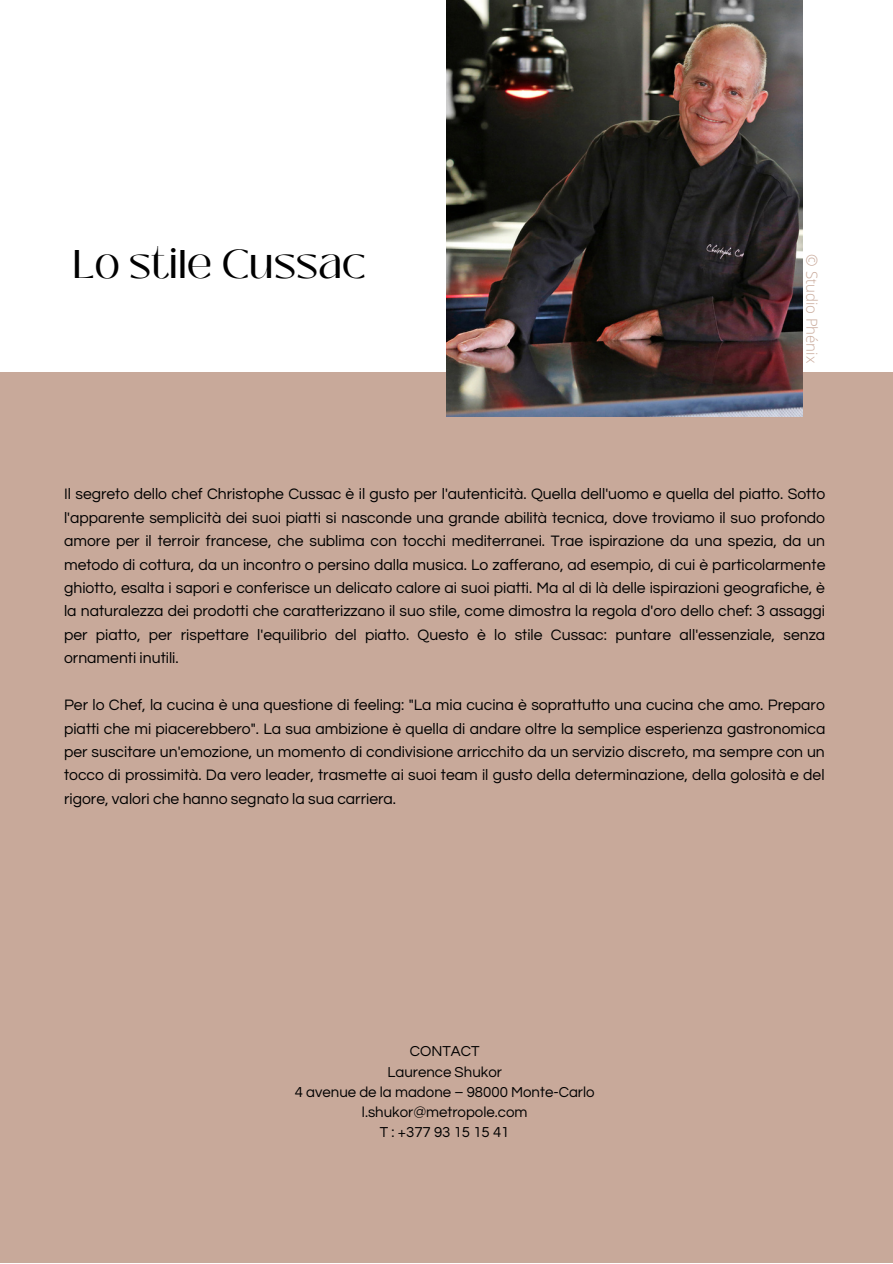
<style>
.page{position:relative;width:893px;height:1264px;background:#fff}
.page>*{position:absolute;margin:0;border:0;box-sizing:border-box;transform-origin:0 0}
.t1{font:39.9px "Black Mango";color:#000}
.t2{font:15.75px/23.4px "Questrial";color:#000;text-align:justify}
.t3{font:15px/20.2px "Questrial";color:#000;text-align:center}
.t4{font:300 15px "Open Sans";color:#c8a99a}
</style>
<div class="page">
<div style="left:0;top:372px;width:892px;height:890px;background:#c8a99a"></div>
<img style="left:446px;top:0;width:356px;height:416px">
<h1 class="t1" style="left:72px;top:234px;width:295px">Lo stile Cussac</h1>
<p class="t4" style="left:822px;top:254px;width:110px;rotate:90deg">© Studio Phénix</p>
<p class="t2" style="left:64px;top:483px;width:762px">Il segreto dello chef Christophe Cussac è il gusto per l'autenticità. Quella dell'uomo e quella del piatto. Sotto l'apparente semplicità dei suoi piatti si nasconde una grande abilità tecnica, dove troviamo il suo profondo amore per il terroir francese, che sublima con tocchi mediterranei. Trae ispirazione da una spezia, da un metodo di cottura, da un incontro o persino dalla musica. Lo zafferano, ad esempio, di cui è particolarmente ghiotto, esalta i sapori e conferisce un delicato calore ai suoi piatti. Ma al di là delle ispirazioni geografiche, è la naturalezza dei prodotti che caratterizzano il suo stile, come dimostra la regola d'oro dello chef: 3 assaggi per piatto, per rispettare l'equilibrio del piatto. Questo è lo stile Cussac: puntare all'essenziale, senza ornamenti inutili.</p>
<p class="t2" style="left:64px;top:693px;width:762px">Per lo Chef, la cucina è una questione di feeling: "La mia cucina è soprattutto una cucina che amo. Preparo piatti che mi piacerebbero". La sua ambizione è quella di andare oltre la semplice esperienza gastronomica per suscitare un'emozione, un momento di condivisione arricchito da un servizio discreto, ma sempre con un tocco di prossimità. Da vero leader, trasmette ai suoi team il gusto della determinazione, della golosità e del rigore, valori che hanno segnato la sua carriera.</p>
<p class="t3" style="left:295px;top:1041px;width:301px">CONTACT<br>Laurence Shukor<br>4 avenue de la madone – 98000 Monte-Carlo l.shukor@metropole.com<br>T : +377 93 15 15 41</p>
</div>
